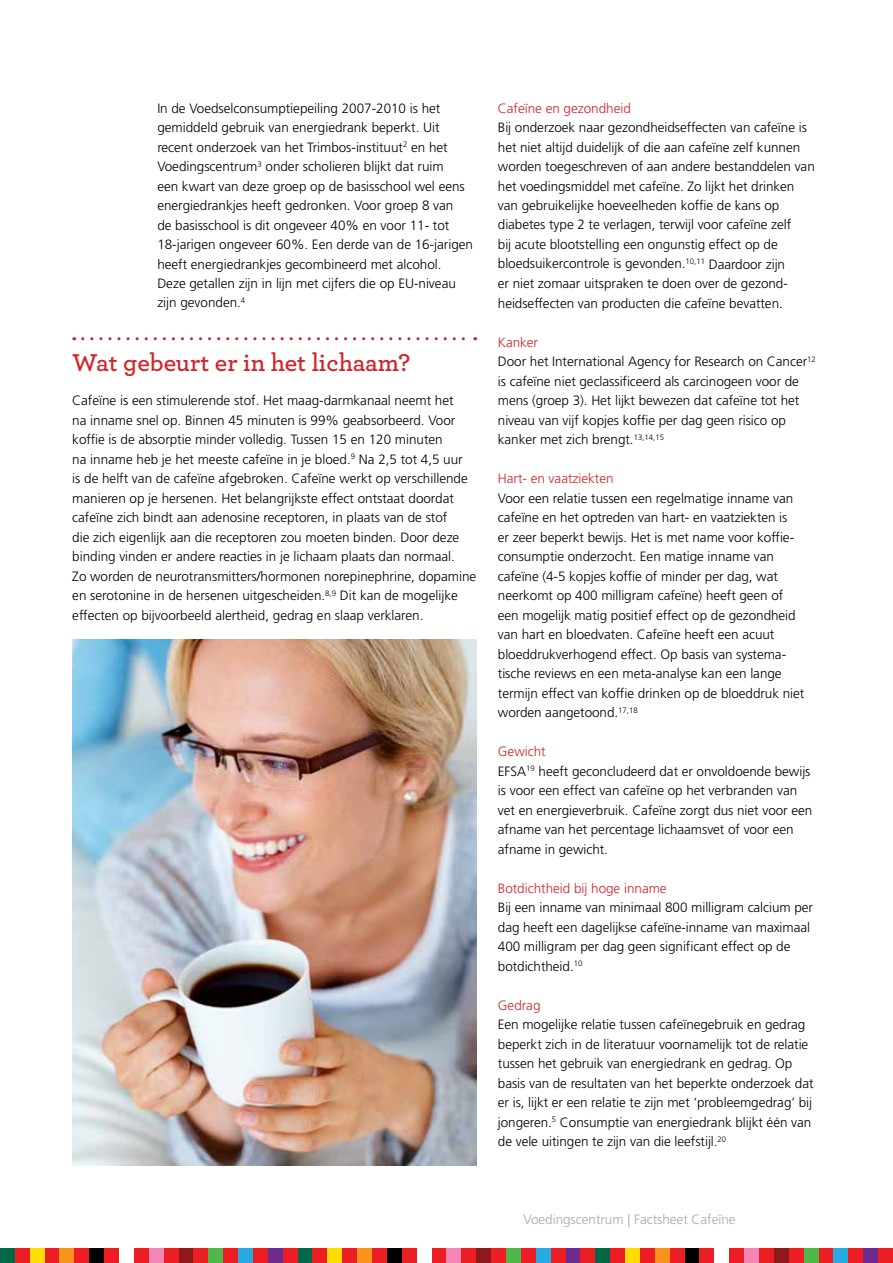
<style>
.page{position:relative;width:893px;height:1263px;background:#fff}
.page>*{position:absolute;margin:0;border:0;box-sizing:border-box;transform-origin:0 0}
.t1{font:600 25.5px "Archer";color:#d2232a}
.t2{font:300 13.5px/19.5px "Frutiger";letter-spacing:-.005em;color:#000}
.t3{font:300 13.5px "Frutiger";color:#d2232a}
.t4{font:300 13.5px "Frutiger";color:#a7a9ac}
.s1{color:#d2232a}
</style>
<div class="page">
<div style="left:0;top:1248px;width:15px;height:15px;background:#016945"></div>
<div style="left:15px;top:1248px;width:15px;height:15px;background:#ed1d24"></div>
<div style="left:30px;top:1248px;width:15px;height:15px;background:#fd0"></div>
<div style="left:45px;top:1248px;width:15px;height:15px;background:#ed1d24"></div>
<div style="left:60px;top:1248px;width:14px;height:15px;background:#f8931e"></div>
<div style="left:74px;top:1248px;width:15px;height:15px;background:#ed1d24"></div>
<div style="left:89px;top:1248px;width:15px;height:15px;background:#000"></div>
<div style="left:104px;top:1248px;width:15px;height:15px;background:#ed1d24"></div>
<div style="left:134px;top:1248px;width:15px;height:15px;background:#ed1d24"></div>
<div style="left:149px;top:1248px;width:15px;height:15px;background:#f287b7"></div>
<div style="left:164px;top:1248px;width:15px;height:15px;background:#ed1d24"></div>
<div style="left:179px;top:1248px;width:14px;height:15px;background:#8f181b"></div>
<div style="left:193px;top:1248px;width:15px;height:15px;background:#ed1d24"></div>
<div style="left:208px;top:1248px;width:15px;height:15px;background:#50b848"></div>
<div style="left:223px;top:1248px;width:15px;height:15px;background:#ed1d24"></div>
<div style="left:238px;top:1248px;width:15px;height:15px;background:#27aae2"></div>
<div style="left:253px;top:1248px;width:15px;height:15px;background:#ed1d24"></div>
<div style="left:268px;top:1248px;width:15px;height:15px;background:#6f2c90"></div>
<div style="left:283px;top:1248px;width:15px;height:15px;background:#ed1d24"></div>
<div style="left:298px;top:1248px;width:15px;height:15px;background:#016945"></div>
<div style="left:313px;top:1248px;width:14px;height:15px;background:#ed1d24"></div>
<div style="left:327px;top:1248px;width:15px;height:15px;background:#fd0"></div>
<div style="left:342px;top:1248px;width:15px;height:15px;background:#ed1d24"></div>
<div style="left:357px;top:1248px;width:15px;height:15px;background:#f8931e"></div>
<div style="left:372px;top:1248px;width:15px;height:15px;background:#ed1d24"></div>
<div style="left:387px;top:1248px;width:15px;height:15px;background:#000"></div>
<div style="left:402px;top:1248px;width:15px;height:15px;background:#ed1d24"></div>
<div style="left:432px;top:1248px;width:14px;height:15px;background:#ed1d24"></div>
<div style="left:446px;top:1248px;width:15px;height:15px;background:#f287b7"></div>
<div style="left:461px;top:1248px;width:15px;height:15px;background:#ed1d24"></div>
<div style="left:476px;top:1248px;width:15px;height:15px;background:#8f181b"></div>
<div style="left:491px;top:1248px;width:15px;height:15px;background:#ed1d24"></div>
<div style="left:506px;top:1248px;width:15px;height:15px;background:#50b848"></div>
<div style="left:521px;top:1248px;width:15px;height:15px;background:#ed1d24"></div>
<div style="left:536px;top:1248px;width:15px;height:15px;background:#27aae2"></div>
<div style="left:551px;top:1248px;width:15px;height:15px;background:#ed1d24"></div>
<div style="left:566px;top:1248px;width:14px;height:15px;background:#6f2c90"></div>
<div style="left:580px;top:1248px;width:15px;height:15px;background:#ed1d24"></div>
<div style="left:595px;top:1248px;width:15px;height:15px;background:#016945"></div>
<div style="left:610px;top:1248px;width:15px;height:15px;background:#ed1d24"></div>
<div style="left:625px;top:1248px;width:15px;height:15px;background:#fd0"></div>
<div style="left:640px;top:1248px;width:15px;height:15px;background:#ed1d24"></div>
<div style="left:655px;top:1248px;width:15px;height:15px;background:#f8931e"></div>
<div style="left:670px;top:1248px;width:15px;height:15px;background:#ed1d24"></div>
<div style="left:685px;top:1248px;width:14px;height:15px;background:#000"></div>
<div style="left:699px;top:1248px;width:15px;height:15px;background:#ed1d24"></div>
<div style="left:729px;top:1248px;width:15px;height:15px;background:#ed1d24"></div>
<div style="left:744px;top:1248px;width:15px;height:15px;background:#f287b7"></div>
<div style="left:759px;top:1248px;width:15px;height:15px;background:#ed1d24"></div>
<div style="left:774px;top:1248px;width:15px;height:15px;background:#8f181b"></div>
<div style="left:789px;top:1248px;width:15px;height:15px;background:#ed1d24"></div>
<div style="left:804px;top:1248px;width:14px;height:15px;background:#50b848"></div>
<div style="left:818px;top:1248px;width:15px;height:15px;background:#ed1d24"></div>
<div style="left:833px;top:1248px;width:15px;height:15px;background:#27aae2"></div>
<div style="left:848px;top:1248px;width:15px;height:15px;background:#ed1d24"></div>
<div style="left:863px;top:1248px;width:15px;height:15px;background:#6f2c90"></div>
<div style="left:878px;top:1248px;width:14px;height:15px;background:#ed1d24"></div>
<img style="left:72px;top:639px;width:404px;height:526px">
<svg style="left:83px;top:337px;width:393px;height:3px"></svg>
<p class="t2" style="left:157px;top:99px;width:317px">In de Voedselconsumptiepeiling 2007-2010 is het gemiddeld gebruik van energiedrank beperkt. Uit recent onderzoek van het Trimbos-instituut<sup>2</sup> en het Voedingscentrum<sup>3</sup> onder scholieren blijkt dat ruim<br>een kwart van deze groep op de basisschool wel eens energiedrankjes heeft gedronken. Voor groep 8 van<br>de basisschool is dit ongeveer 40% en voor 11- tot 18-jarigen ongeveer 60%. Een derde van de 16-jarigen heeft energiedrankjes gecombineerd met alcohol.<br>Deze getallen zijn in lijn met cijfers die op EU-niveau zijn gevonden.<sup>4</sup></p>
<p class="t3" style="left:498px;top:102px;width:135px">Cafeïne en gezondheid</p>
<p class="t2" style="left:498px;top:119px;width:318px">Bij onderzoek naar gezondheidseffecten van cafeïne is het niet altijd duidelijk of die aan cafeïne zelf kunnen worden toegeschreven of aan andere bestanddelen van het voedingsmiddel met cafeïne. Zo lijkt het drinken van gebruikelijke hoeveelheden koffie de kans op diabetes type 2 te verlagen, terwijl voor cafeïne zelf<br>bij acute blootstelling een ongunstig effect op de bloedsuikercontrole is gevonden.<sup>10,11</sup> Daardoor zijn<br>er niet zomaar uitspraken te doen over de gezond&shy;heidseffecten van producten die cafeïne bevatten.</p>
<p class="t2" style="left:498px;top:333px;width:319px"><span class="s1">Kanker<br></span>Door het International Agency for Research on Cancer<sup>12 </sup>is cafeïne niet geclassificeerd als carcinogeen voor de mens (groep 3). Het lijkt bewezen dat cafeïne tot het niveau van vijf kopjes koffie per dag geen risico op kanker met zich brengt.<sup>13,14,15</sup></p>
<p class="t3" style="left:498px;top:473px;width:117px">Hart- en vaatziekten</p>
<p class="t2" style="left:498px;top:489px;width:308px">Voor een relatie tussen een regelmatige inname van cafeïne en het optreden van hart- en vaatziekten is<br>er zeer beperkt bewijs. Het is met name voor koffie&shy;consumptie onderzocht. Een matige inname van cafeïne (4-5 kopjes koffie of minder per dag, wat neerkomt op 400 milligram cafeïne) heeft geen of een mogelijk matig positief effect op de gezondheid van hart en bloedvaten. Cafeïne heeft een acuut bloeddrukverhogend effect. Op basis van systema&shy;tische reviews en een meta-analyse kan een lange termijn effect van koffie drinken op de bloeddruk niet worden aangetoond.<sup>17,18</sup></p>
<p class="t2" style="left:498px;top:743px;width:316px"><span class="s1">Gewicht<br></span>EFSA<sup>19</sup> heeft geconcludeerd dat er onvoldoende bewijs is voor een effect van cafeïne op het verbranden van vet en energieverbruik. Cafeïne zorgt dus niet voor een afname van het percentage lichaamsvet of voor een afname in gewicht.</p>
<p class="t3" style="left:498px;top:882px;width:170px">Botdichtheid bij hoge inname</p>
<p class="t2" style="left:498px;top:899px;width:317px">Bij een inname van minimaal 800 milligram calcium per dag heeft een dagelijkse cafeïne-inname van maximaal 400 milligram per dag geen significant effect op de botdichtheid.<sup>10</sup></p>
<p class="t3" style="left:498px;top:999px;width:44px">Gedrag</p>
<p class="t2" style="left:498px;top:1016px;width:317px">Een mogelijke relatie tussen cafeïnegebruik en gedrag beperkt zich in de literatuur voornamelijk tot de relatie tussen het gebruik van energiedrank en gedrag. Op basis van de resultaten van het beperkte onderzoek dat er is, lijkt er een relatie te zijn met ‘probleemgedrag’ bij jongeren.<sup>5</sup> Consumptie van energiedrank blijkt één van de vele uitingen te zijn van die leefstijl.<sup>20</sup></p>
<h1 class="t1" style="left:72px;top:350px;width:340px">Wat gebeurt er in het lichaam?</h1>
<p class="t2" style="left:72px;top:392px;width:405px">Cafeïne is een stimulerende stof. Het maag-darmkanaal neemt het<br>na inname snel op. Binnen 45 minuten is 99% geabsorbeerd. Voor koffie is de absorptie minder volledig. Tussen 15 en 120 minuten<br>na inname heb je het meeste cafeïne in je bloed.<sup>9</sup> Na 2,5 tot 4,5 uur<br>is de helft van de cafeïne afgebroken. Cafeïne werkt op verschillende manieren op je hersenen. Het belangrijkste effect ontstaat doordat cafeïne zich bindt aan adenosine receptoren, in plaats van de stof<br>die zich eigenlijk aan die receptoren zou moeten binden. Door deze binding vinden er andere reacties in je lichaam plaats dan normaal.<br>Zo worden de neurotransmitters/hormonen norepinephrine, dopamine en serotonine in de hersenen uitgescheiden.<sup>8,9</sup> Dit kan de mogelijke effecten op bijvoorbeeld alertheid, gedrag en slaap verklaren.</p>
<p class="t4" style="left:523px;top:1214px;width:214px">Voedingscentrum | Factsheet Cafeïne</p>
</div>
